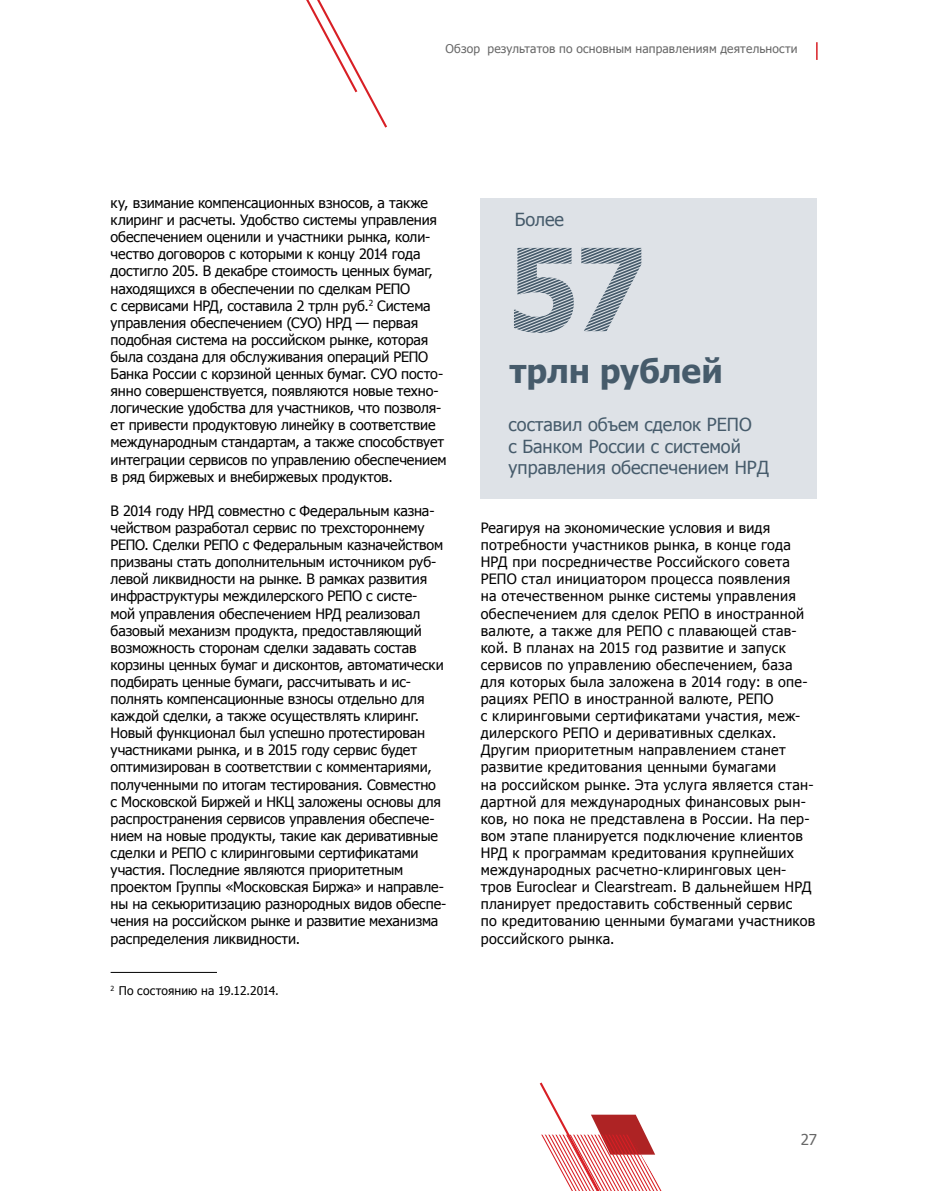
<style>
.page{position:relative;width:936px;height:1191px;background:#fff}
.page>*{position:absolute;margin:0;border:0;box-sizing:border-box;transform-origin:0 0}
.t1{font:700 33px "Tahoma";color:#465b6b}
.t2{font:18px/21.6px "Tahoma";color:#465b6b}
.t3{font:15px "Tahoma";color:#676767}
.t4{font:14.25px/17.1px "Tahoma";letter-spacing:-.005em;color:#000}
.t5{font:14.25px/17.1px "Tahoma";letter-spacing:.02em;color:#000}
.t6{font:12px "Tahoma";letter-spacing:.01em;color:#676767}
.t7{font:12px "Tahoma";letter-spacing:.005em;color:#000}
</style>
<div class="page">
<svg style="left:816px;top:42px;width:1px;height:18px"></svg>
<hr style="left:111px;top:972px;width:106px;height:1px;background:#000">
<div style="left:480px;top:198px;width:336px;height:301px;background:#dee2e7"></div>
<svg style="left:514px;top:248px;width:127px;height:85px"></svg>
<svg style="left:306px;top:0;width:81px;height:128px"></svg>
<svg style="left:539px;top:1082px;width:123px;height:109px"></svg>
<p class="t6" style="left:445px;top:41px;width:353px">Обзор результатов по основным направлениям деятельности</p>
<p class="t4" style="left:111px;top:193px;width:337px">ку, взимание компенсационных взносов, а также клиринг и расчеты. Удобство системы управления обеспечением оценили и участники рынка, коли&shy;чество договоров с которыми к концу 2014 года достигло 205. В декабре стоимость ценных бумаг, находящихся в обеспечении по сделкам РЕПО<br>с сервисами НРД, составила 2 трлн руб.<sup>2</sup> Система управления обеспечением (СУО) НРД — первая подобная система на российском рынке, которая была создана для обслуживания операций РЕПО Банка России с корзиной ценных бумаг. СУО посто&shy;янно совершенствуется, появляются новые техно&shy;логические удобства для участников, что позволя&shy;ет привести продуктовую линейку в соответствие международным стандартам, а также способствует интеграции сервисов по управлению обеспечением в ряд биржевых и внебиржевых продуктов.</p>
<p class="t4" style="left:111px;top:501px;width:337px">В 2014 году НРД совместно с Федеральным казна&shy;чейством разработал сервис по трехстороннему РЕПО. Сделки РЕПО с Федеральным казначейством призваны стать дополнительным источником руб&shy;левой ликвидности на рынке. В рамках развития инфраструктуры междилерского РЕПО с систе-<br>мой управления обеспечением НРД реализовал базовый механизм продукта, предоставляющий возможность сторонам сделки задавать состав корзины ценных бумаг и дисконтов, автоматически подбирать ценные бумаги, рассчитывать и ис&shy;полнять компенсационные взносы отдельно для каждой сделки, а также осуществлять клиринг.<br>Новый функционал был успешно протестирован участниками рынка, и в 2015 году сервис будет оптимизирован в соответствии с комментариями, полученными по итогам тестирования. Совместно<br>с Московской Биржей и НКЦ заложены основы для распространения сервисов управления обеспече&shy;нием на новые продукты, такие как деривативные сделки и РЕПО с клиринговыми сертификатами участия. Последние являются приоритетным проектом Группы «Московская Биржа» и направле&shy;ны на секьюритизацию разнородных видов обеспе&shy;чения на российском рынке и развитие механизма распределения ликвидности.</p>
<p class="t7" style="left:111px;top:983px;width:169px"><sup>2</sup> По состоянию на 19.12.2014.</p>
<p class="t2" style="left:514px;top:207px;width:51px">Более</p>
<h1 class="t1" style="left:509px;top:348px;width:215px">трлн рублей</h1>
<p class="t2" style="left:508px;top:413px;width:262px">составил объем сделок РЕПО<br>с Банком России с системой управления обеспечением НРД</p>
<p class="t5" style="left:480px;top:518px;width:336px">Реагируя на экономические условия и видя потребности участников рынка, в конце года НРД при посредничестве Российского совета РЕПО стал инициатором процесса появления<br>на отечественном рынке системы управления обеспечением для сделок РЕПО в иностранной валюте, а также для РЕПО с плавающей став&shy;кой. В планах на 2015 год развитие и запуск сервисов по управлению обеспечением, база для которых была заложена в 2014 году: в опе&shy;рациях РЕПО в иностранной валюте, РЕПО<br>с клиринговыми сертификатами участия, меж&shy;дилерского РЕПО и деривативных сделках.<br>Другим приоритетным направлением станет развитие кредитования ценными бумагами<br>на российском рынке. Эта услуга является стан&shy;дартной для международных финансовых рын&shy;ков, но пока не представлена в России. На пер&shy;вом этапе планируется подключение клиентов НРД к программам кредитования крупнейших международных расчетно-клиринговых цен&shy;тров Euroclear и Clearstream. В дальнейшем НРД планирует предоставить собственный сервис<br>по кредитованию ценными бумагами участников российского рынка.</p>
<p class="t3" style="left:800px;top:1130px;width:17px">27</p>
</div>
